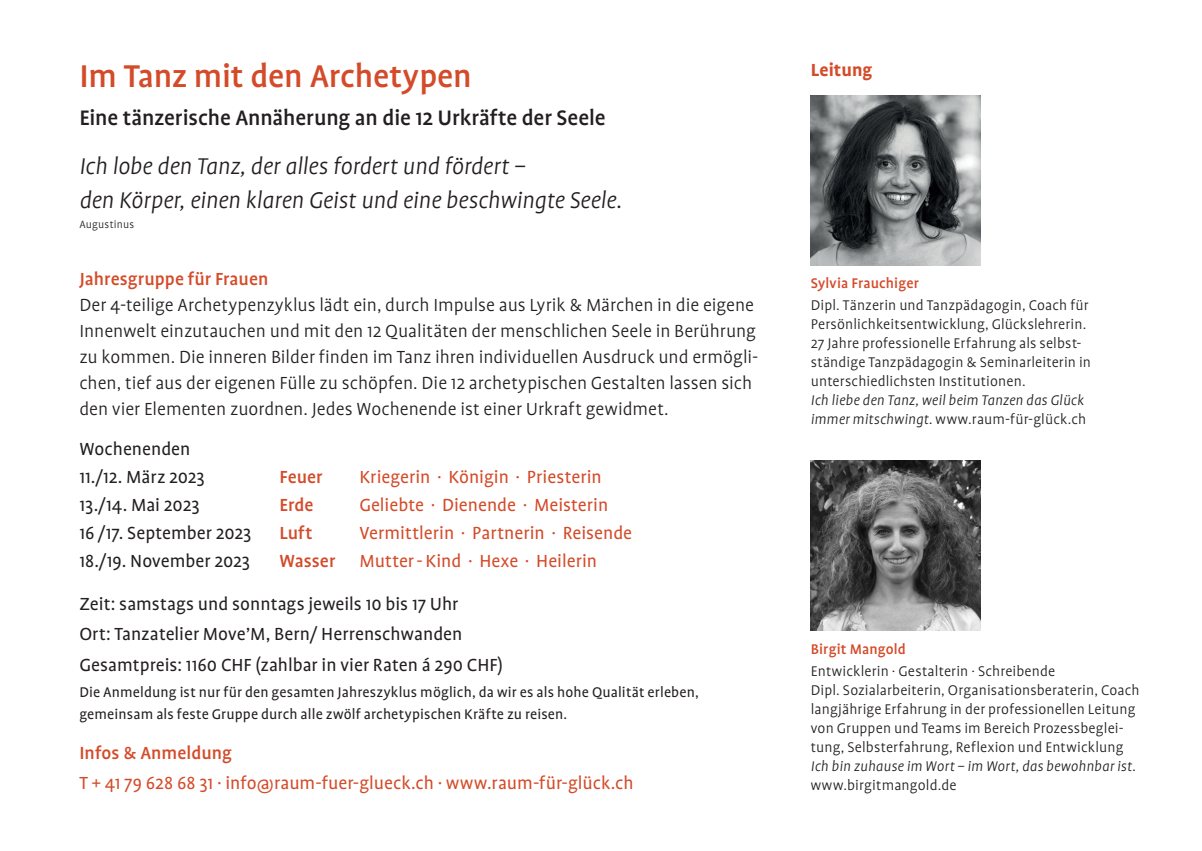
<style>
.page{position:relative;width:1202px;height:851px;background:#fff}
.page>*{position:absolute;margin:0;border:0;box-sizing:border-box;transform-origin:0 0}
.t1{font:500 36px "Profile";letter-spacing:-.005em;color:#d44b29}
.t2{font:italic 300 26px/34px "Profile";letter-spacing:-.005em;color:#231f20}
.t3{font:500 24px "Profile";letter-spacing:-.005em;color:#231f20}
.t4{font:300 20px/26px "Profile";color:#231f20}
.t5{font:20px/30px "Profile";color:#231f20}
.t6{font:20px "Profile";color:#d44b29}
.t7{font:500 20px "Profile";letter-spacing:.005em;color:#d44b29}
.t8{font:700 20px "Profile";letter-spacing:.005em;color:#d44b29}
.t9{font:300 16px/19px "Profile";letter-spacing:.01em;color:#231f20}
.t10{font:16px/22px "Profile";letter-spacing:.01em;color:#231f20}
.t11{font:italic 300 16px/19px "Profile";letter-spacing:.005em;color:#231f20}
.t12{font:500 16px "Profile";letter-spacing:.01em;color:#d44b29}
.t13{font:300 12px "Profile";letter-spacing:.015em;color:#231f20}
.s1{font-weight:500}
.s2{font-style:normal}
</style>
<div class="page">
<img style="left:811px;top:460px;width:170px;height:170px">
<img style="left:811px;top:95px;width:170px;height:170px">
<h1 class="t1" style="left:79px;top:57px;width:394px">Im Tanz mit den Archetypen</h1>
<h3 class="t3" style="left:79px;top:105px;width:528px">Eine tänzerische Annäherung an die 12 Urkräfte der Seele</h3>
<h2 class="t2" style="left:79px;top:150px;width:544px">Ich lobe den Tanz, der alles fordert und fördert –<br>den Körper, einen klaren Geist und eine beschwingte Seele.</h2>
<p class="t13" style="left:79px;top:219px;width:56px">Augustinus</p>
<p class="t7" style="left:79px;top:268px;width:191px">Jahresgruppe für Frauen</p>
<p class="t4" style="left:79px;top:291px;width:681px">Der 4-teilige Archetypenzyklus lädt ein, durch Impulse aus Lyrik &amp; Märchen in die eigene Innenwelt einzutauchen und mit den 12 Qualitäten der menschlichen Seele in Berührung zu kommen. Die inneren Bilder finden im Tanz ihren individuellen Ausdruck und ermögli&shy;chen, tief aus der eigenen Fülle zu schöpfen. Die 12 archetypischen Gestalten lassen sich den vier Elementen zuordnen. Jedes Wochenende ist einer Urkraft gewidmet.</p>
<p class="t5" style="left:79px;top:434px;width:127px;line-height:28px">Wochenenden<br>11./12. März 2023</p>
<p class="t7" style="left:279px;top:466px;width:45px">Feuer</p>
<p class="t6" style="left:359px;top:466px;width:244px">Kriegerin · Königin · Priesterin</p>
<p class="t5" style="left:79px;top:489px;width:122px">13./14. Mai 2023</p>
<p class="t7" style="left:279px;top:494px;width:36px">Erde</p>
<p class="t6" style="left:359px;top:494px;width:250px">Geliebte · Dienende · Meisterin</p>
<p class="t5" style="left:79px;top:517px;width:173px">16 /17. September 2023</p>
<p class="t7" style="left:279px;top:522px;width:35px">Luft</p>
<p class="t6" style="left:359px;top:522px;width:274px">Vermittlerin · Partnerin · Reisende</p>
<p class="t5" style="left:79px;top:545px;width:172px">18./19. November 2023</p>
<p class="t6" style="left:279px;top:550px;width:319px"><span class="s1">Wasser</span> Mutter-Kind · Hexe · Heilerin</p>
<p class="t5" style="left:79px;top:589px;width:425px">Zeit: samstags und sonntags jeweils 10 bis 17 Uhr<br>Ort: Tanzatelier Move’M, Bern/ Herrenschwanden<br>Gesamtpreis: 1160 CHF (zahlbar in vier Raten á 290 CHF)</p>
<p class="t10" style="left:79px;top:680px;width:621px">Die Anmeldung ist nur für den gesamten Jahreszyklus möglich, da wir es als hohe Qualität erleben, gemeinsam als feste Gruppe durch alle zwölf archetypischen Kräfte zu reisen.</p>
<p class="t7" style="left:79px;top:741px;width:154px">Infos &amp; Anmeldung</p>
<p class="t6" style="left:79px;top:772px;width:556px">T + 41 79 628 68 31 · info@raum-fuer-glueck.ch · www.raum-für-glück.ch</p>
<p class="t8" style="left:811px;top:59px;width:63px">Leitung</p>
<p class="t12" style="left:811px;top:275px;width:110px">Sylvia Frauchiger</p>
<p class="t9" style="left:811px;top:295px;width:282px">Dipl. Tänzerin und Tanzpädagogin, Coach für Persönlichkeitsentwicklung, Glückslehrerin.<br>27 Jahre professionelle Erfahrung als selbst&shy;ständige Tanzpädagogin &amp; Seminarleiterin in unterschiedlichsten Institutionen.</p>
<p class="t11" style="left:811px;top:390px;width:277px">Ich liebe den Tanz, weil beim Tanzen das Glück immer mitschwingt. <span class="s2">www.raum-für-glück.ch</span></p>
<p class="t12" style="left:811px;top:640px;width:97px">Birgit Mangold</p>
<p class="t9" style="left:811px;top:661px;width:330px">Entwicklerin · Gestalterin · Schreibende<br>Dipl. Sozialarbeiterin, Organisationsberaterin, Coach langjährige Erfahrung in der professionellen Leitung von Gruppen und Teams im Bereich Prozessbeglei&shy;tung, Selbsterfahrung, Reflexion und Entwicklung</p>
<p class="t11" style="left:811px;top:756px;width:327px">Ich bin zuhause im Wort – im Wort, das bewohnbar ist.</p>
<p class="t9" style="left:811px;top:775px;width:147px">www.birgitmangold.de</p>
</div>
